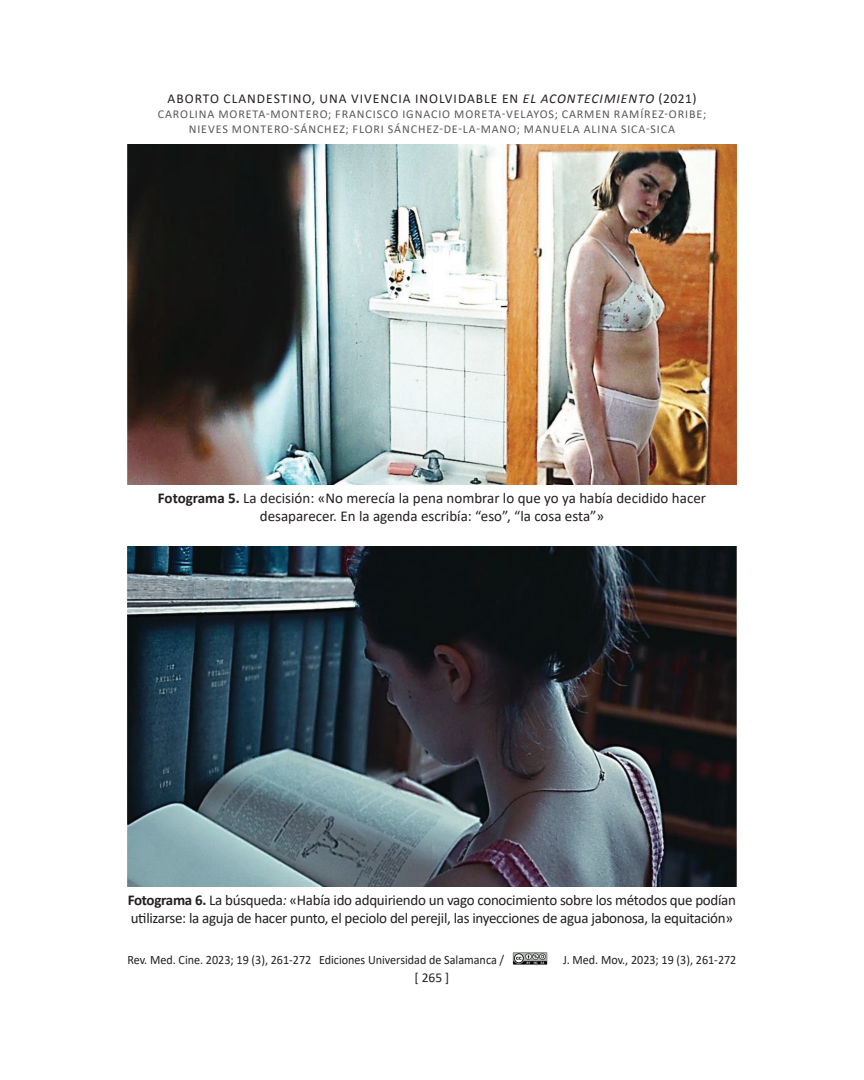
<style>
.page{position:relative;width:864px;height:1080px;background:#fff}
.page>*{position:absolute;margin:0;border:0;box-sizing:border-box;transform-origin:0 0}
.FigureCaption{font:15px/18px "Calibri";letter-spacing:-.02em;color:#231f20}
.FigureCaption-2{font:15px/18px "Calibri";color:#231f20;text-align:center}
.t1{font:13.5px "Calibri";letter-spacing:.075em;color:#231f20}
.t2{font:12.75px "Calibri";color:#231f20;scale:.95 1}
.t3{font:12px/15px "Calibri";letter-spacing:.075em;color:#57585a;text-align:center}
.s1{font-style:italic}
.s2{font-weight:700}
</style>
<div class="page">
<img style="left:513px;top:952px;width:34px;height:12px">
<img style="left:128px;top:145px;width:608px;height:340px">
<img style="left:128px;top:547px;width:608px;height:340px">
<p class="t1" style="left:168px;top:89px;width:530px">ABORTO CLANDESTINO, UNA VIVENCIA INOLVIDABLE EN <span class="s1">EL ACONTECIMIENTO</span> (2021)</p>
<p class="t3" style="left:158px;top:106px;width:550px">CAROLINA MORETA-MONTERO; FRANCISCO IGNACIO MORETA-VELAYOS; CARMEN RAMÍREZ-ORIBE;<br>NIEVES MONTERO-SÁNCHEZ; FLORI SÁNCHEZ-DE-LA-MANO; MANUELA ALINA SICA-SICA</p>
<p class="FigureCaption-2" style="left:158px;top:488px;width:550px"><span class="s2">Fotograma 5.</span> La decisión: «No merecía la pena nombrar lo que yo ya había decidido hacer desaparecer. En la agenda escribía: “eso”, “la cosa esta”»</p>
<p class="FigureCaption" style="left:128px;top:890px;width:610px"><span class="s2">Fotograma 6.</span> La búsqueda<span class="s1">:</span> «Había ido adquiriendo un vago conocimiento sobre los métodos que podían utilizarse: la aguja de hacer punto, el peciolo del perejil, las inyecciones de agua jabonosa, la equitación»</p>
<p class="t2" style="left:127px;top:951px;width:398px">Rev. Med. Cine. 2023; 19 (3), 261-272 Ediciones Universidad de Salamanca /</p>
<p class="t2" style="left:563px;top:951px;width:184px">J. Med. Mov., 2023; 19 (3), 261-272</p>
<p class="t1" style="left:414px;top:968px;width:36px">[ 265 ]</p>
</div>
